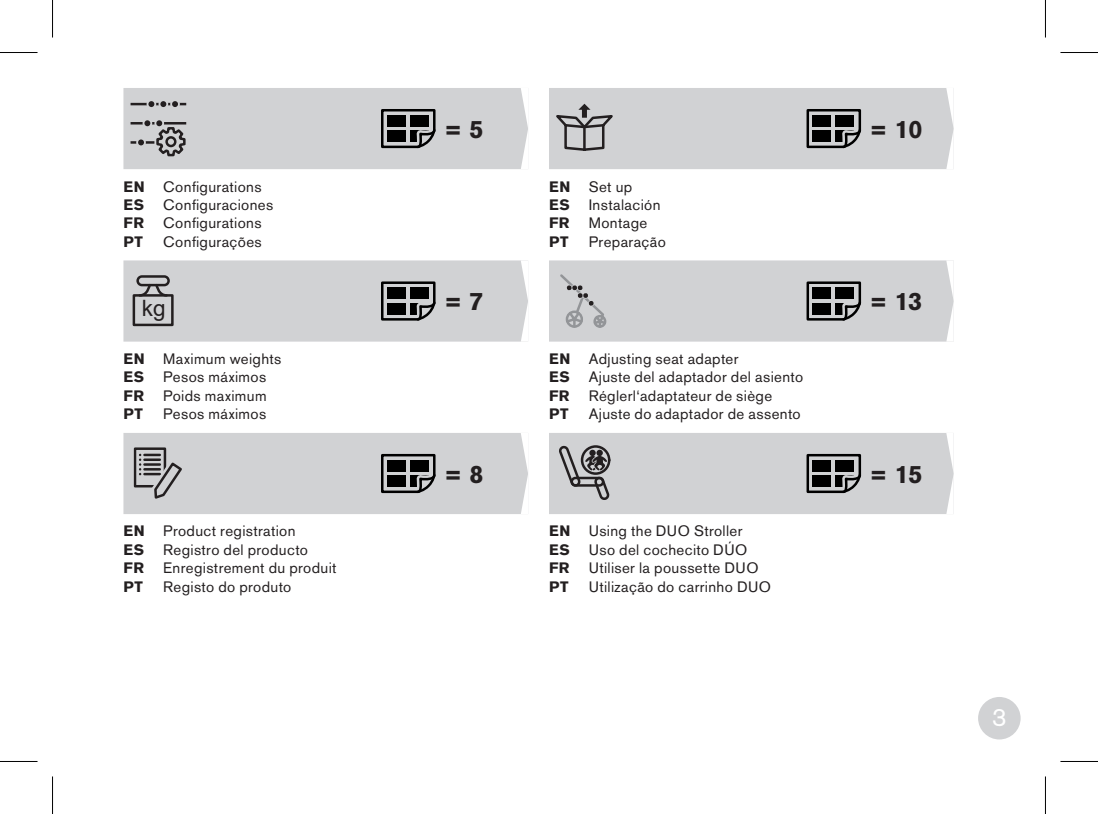
<style>
.page{position:relative;width:1098px;height:814px;background:#fff}
.page>*{position:absolute;margin:0;border:0;box-sizing:border-box;transform-origin:0 0}
.t1{font:700 25px "Akzidenz Grotesk Pro";color:#231f20}
.t2{font:25px "Akzidenz Grotesk Pro";color:#fff}
.t3{font:22.5px "Arial";color:#231f20}
.t4{font:15px/18.5px "Akzidenz Grotesk Pro";letter-spacing:.025em;color:#231f20}
.t5{font:700 15px "Akzidenz Grotesk Pro";letter-spacing:.045em;color:#231f20}
.s1{font-weight:700}
</style>
<div class="page">
<div style="left:974px;top:693px;width:50px;height:50px;background:#d1d2d4;border-radius:50%"></div>
<div style="left:970px;top:689px;width:57px;height:58px;border:8px solid #fff;border-radius:50%"></div>
<svg style="left:123px;top:88px;width:405px;height:81px;background:#c5c6c8"></svg>
<svg style="left:123px;top:260px;width:405px;height:81px;background:#c6c7c9"></svg>
<svg style="left:123px;top:433px;width:405px;height:81px;background:#c5c6c8"></svg>
<svg style="left:549px;top:88px;width:404px;height:81px;background:#c6c7c9"></svg>
<svg style="left:549px;top:260px;width:404px;height:81px;background:#c8c9cb"></svg>
<svg style="left:549px;top:433px;width:404px;height:81px;background:#c4c5c7"></svg>
<hr style="left:0;top:52px;width:38px;height:1px;background:#000">
<hr style="left:1060px;top:52px;width:37px;height:1px;background:#000">
<hr style="left:0;top:761px;width:38px;height:1px;background:#000">
<hr style="left:1060px;top:761px;width:37px;height:1px;background:#000">
<hr style="left:52px;top:0;width:1px;height:38px;background:#000">
<hr style="left:52px;top:776px;width:1px;height:38px;background:#000">
<hr style="left:1044px;top:0;width:1px;height:38px;background:#000">
<hr style="left:1044px;top:776px;width:1px;height:38px;background:#000">
<h1 class="t1" style="left:444px;top:113px;width:41px">= 5</h1>
<h1 class="t1" style="left:869px;top:113px;width:54px">= 10</h1>
<p class="t4" style="left:123px;top:177px;width:139px"><span class="s1">EN</span> Configurations<br><span class="s1">ES</span></p>
<p class="t4" style="left:163px;top:195px;width:112px">Configuraciones</p>
<p class="t4" style="left:549px;top:177px;width:85px"><span class="s1">EN</span> Set up<br><span class="s1">ES</span></p>
<p class="t4" style="left:588px;top:195px;width:73px">Instalación</p>
<p class="t5" style="left:123px;top:213px;width:22px">FR</p>
<p class="t4" style="left:163px;top:214px;width:100px">Configurations</p>
<p class="t5" style="left:123px;top:232px;width:21px">PT</p>
<p class="t4" style="left:163px;top:232px;width:100px">Configurações</p>
<p class="t5" style="left:549px;top:213px;width:22px">FR</p>
<p class="t4" style="left:588px;top:214px;width:60px">Montage</p>
<p class="t5" style="left:549px;top:232px;width:21px">PT</p>
<p class="t4" style="left:588px;top:232px;width:79px">Preparação</p>
<h2 class="t3" style="left:142px;top:293px;width:25px">kg</h2>
<h1 class="t1" style="left:444px;top:285px;width:41px">= 7</h1>
<p class="t4" style="left:123px;top:349px;width:159px"><span class="s1">EN</span> Maximum weights<br><span class="s1">ES</span></p>
<p class="t4" style="left:163px;top:368px;width:104px">Pesos máximos</p>
<p class="t4" style="left:549px;top:349px;width:191px"><span class="s1">EN</span> Adjusting seat adapter<br><span class="s1">ES</span></p>
<p class="t4" style="left:588px;top:368px;width:216px">Ajuste del adaptador del asiento</p>
<h1 class="t1" style="left:869px;top:285px;width:54px">= 13</h1>
<p class="t5" style="left:123px;top:386px;width:22px">FR</p>
<p class="t4" style="left:163px;top:386px;width:105px">Poids maximum</p>
<p class="t5" style="left:123px;top:404px;width:21px">PT</p>
<p class="t4" style="left:163px;top:405px;width:104px">Pesos máximos</p>
<p class="t5" style="left:549px;top:386px;width:22px">FR</p>
<p class="t4" style="left:588px;top:386px;width:185px">Réglerl‘adaptateur de siège</p>
<p class="t5" style="left:549px;top:404px;width:21px">PT</p>
<p class="t4" style="left:588px;top:405px;width:213px">Ajuste do adaptador de assento</p>
<h1 class="t1" style="left:444px;top:458px;width:41px">= 8</h1>
<h1 class="t1" style="left:869px;top:458px;width:54px">= 15</h1>
<p class="t4" style="left:123px;top:522px;width:174px"><span class="s1">EN</span> Product registration<br><span class="s1">ES</span></p>
<p class="t4" style="left:163px;top:540px;width:146px">Registro del producto</p>
<p class="t4" style="left:549px;top:522px;width:195px"><span class="s1">EN</span> Using the DUO Stroller<br><span class="s1">ES</span></p>
<p class="t4" style="left:588px;top:540px;width:160px">Uso del cochecito DÚO</p>
<p class="t5" style="left:123px;top:558px;width:22px">FR</p>
<p class="t4" style="left:163px;top:559px;width:175px">Enregistrement du produit</p>
<p class="t5" style="left:123px;top:577px;width:21px">PT</p>
<p class="t4" style="left:163px;top:577px;width:130px">Registo do produto</p>
<p class="t5" style="left:549px;top:558px;width:22px">FR</p>
<p class="t4" style="left:588px;top:559px;width:171px">Utiliser la poussette DUO</p>
<p class="t5" style="left:549px;top:577px;width:21px">PT</p>
<p class="t4" style="left:588px;top:577px;width:184px">Utilização do carrinho DUO</p>
<h1 class="t2" style="left:991px;top:701px;width:16px">3</h1>
</div>
